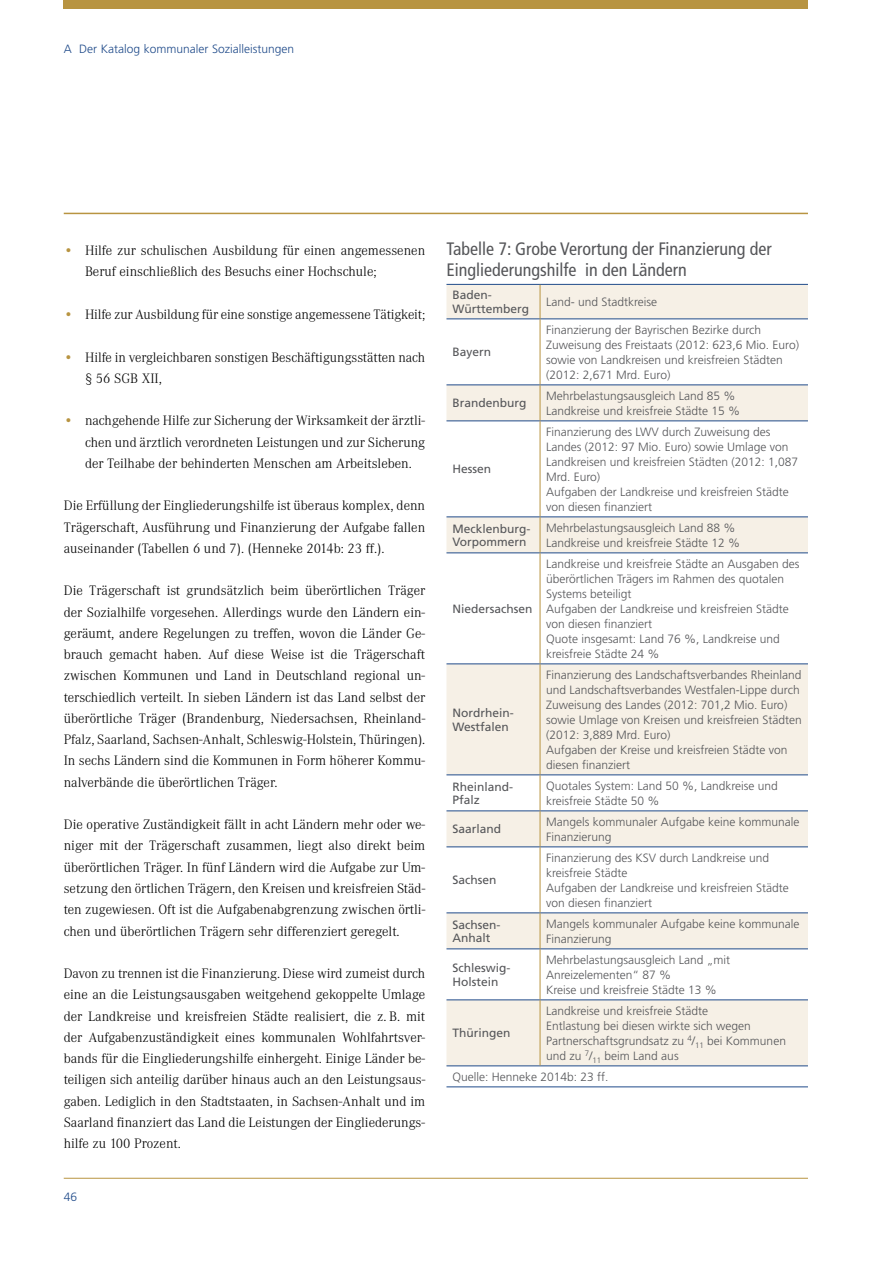
<style>
.page{position:relative;width:893px;height:1263px;background:#fff}
.page>*{position:absolute;margin:0;border:0;box-sizing:border-box;transform-origin:0 0}
.t1{font:condensed 18px/21px "Frutiger LT Com";color:#555659}
.t2{font:300 14.25px/21.3px "Corporate A";color:#000;text-align:justify}
.t3{font:300 12px/15px "Frutiger LT Com";color:#555659}
.t4{font:12px/13.5px "Frutiger LT Com";color:#555659}
.t5{font:300 12px "Frutiger LT Com";color:#204b8a}
.s1{color:#b89441}
</style>
<div class="page">
<div style="left:64px;top:0;width:744px;height:9px;background:#b89441"></div>
<hr style="left:64px;top:1178px;width:744px;height:1px;background:#b89441">
<hr style="left:64px;top:213px;width:744px;height:1px;background:#b89441">
<svg style="left:446px;top:285px;width:362px;height:781px"></svg>
<hr style="left:446px;top:284px;width:362px;height:1px;background:#204b8a">
<hr style="left:446px;top:319px;width:362px;height:1px;background:#204b8a">
<hr style="left:446px;top:385px;width:362px;height:1px;background:#204b8a">
<hr style="left:446px;top:421px;width:362px;height:1px;background:#204b8a">
<hr style="left:446px;top:517px;width:362px;height:1px;background:#204b8a">
<hr style="left:446px;top:553px;width:362px;height:1px;background:#204b8a">
<hr style="left:446px;top:664px;width:362px;height:1px;background:#204b8a">
<hr style="left:446px;top:775px;width:362px;height:1px;background:#204b8a">
<hr style="left:446px;top:811px;width:362px;height:1px;background:#204b8a">
<hr style="left:446px;top:847px;width:362px;height:1px;background:#204b8a">
<hr style="left:446px;top:913px;width:362px;height:1px;background:#204b8a">
<hr style="left:446px;top:949px;width:362px;height:1px;background:#204b8a">
<hr style="left:446px;top:1000px;width:362px;height:1px;background:#204b8a">
<hr style="left:446px;top:1066px;width:362px;height:1px;background:#204b8a">
<hr style="left:446px;top:1087px;width:362px;height:1px;background:#204b8a">
<hr style="left:540px;top:285px;width:1px;height:34px;background:#b89441">
<hr style="left:540px;top:319px;width:1px;height:66px;background:#b89441">
<hr style="left:540px;top:385px;width:1px;height:36px;background:#b89441">
<hr style="left:540px;top:421px;width:1px;height:96px;background:#b89441">
<hr style="left:540px;top:517px;width:1px;height:36px;background:#b89441">
<hr style="left:540px;top:553px;width:1px;height:111px;background:#b89441">
<hr style="left:540px;top:664px;width:1px;height:111px;background:#b89441">
<hr style="left:540px;top:775px;width:1px;height:36px;background:#b89441">
<hr style="left:540px;top:811px;width:1px;height:36px;background:#b89441">
<hr style="left:540px;top:847px;width:1px;height:66px;background:#b89441">
<hr style="left:540px;top:913px;width:1px;height:36px;background:#b89441">
<hr style="left:540px;top:949px;width:1px;height:51px;background:#b89441">
<hr style="left:540px;top:1000px;width:1px;height:66px;background:#b89441">
<p class="t5" style="left:64px;top:44px;width:232px">A Der Katalog kommunaler Sozialleistungen</p>
<p class="t2" style="left:85px;top:241px;width:342px;text-indent:-21px"><span class="s1">•</span> Hilfe zur schulischen Ausbildung für einen angemessenen<br>Beruf einschließlich des Besuchs einer Hochschule;</p>
<p class="t2" style="left:64px;top:305px;width:363px"><span class="s1">•</span> Hilfe zur Ausbildung für eine sonstige angemessene Tätigkeit;</p>
<p class="t2" style="left:85px;top:347px;width:342px;text-indent:-21px"><span class="s1">•</span> Hilfe in vergleichbaren sonstigen Beschäftigungsstätten nach § 56 SGB XII,</p>
<p class="t2" style="left:85px;top:411px;width:342px;text-indent:-21px"><span class="s1">•</span> nachgehende Hilfe zur Sicherung der Wirksamkeit der ärztli&shy;chen und ärztlich verordneten Leistungen und zur Sicherung der Teilhabe der behinderten Menschen am Arbeitsleben.</p>
<p class="t2" style="left:64px;top:496px;width:363px">Die Erfüllung der Eingliederungshilfe ist überaus komplex, denn Trägerschaft, Ausführung und Finanzierung der Aufgabe fallen auseinander (Tabellen 6 und 7). (Henneke 2014b: 23 ff.).</p>
<p class="t2" style="left:64px;top:581px;width:363px">Die Trägerschaft ist grundsätzlich beim überörtlichen Träger der Sozialhilfe vorgesehen. Allerdings wurde den Ländern ein&shy;geräumt, andere Regelungen zu treffen, wovon die Länder Ge&shy;brauch gemacht haben. Auf diese Weise ist die Trägerschaft zwischen Kommunen und Land in Deutschland regional un&shy;terschiedlich verteilt. In sieben Ländern ist das Land selbst der überörtliche Träger (Brandenburg, Niedersachsen, Rheinland-Pfalz, Saarland, Sachsen-Anhalt, Schleswig-Holstein, Thüringen).<br>In sechs Ländern sind die Kommunen in Form höherer Kommu&shy;nalverbände die überörtlichen Träger.</p>
<p class="t2" style="left:64px;top:815px;width:363px">Die operative Zuständigkeit fällt in acht Ländern mehr oder we&shy;niger mit der Trägerschaft zusammen, liegt also direkt beim überörtlichen Träger. In fünf Ländern wird die Aufgabe zur Um&shy;setzung den örtlichen Trägern, den Kreisen und kreisfreien Städ&shy;ten zugewiesen. Oft ist die Aufgabenabgrenzung zwischen örtli&shy;chen und überörtlichen Trägern sehr differenziert geregelt.</p>
<p class="t2" style="left:64px;top:964px;width:363px">Davon zu trennen ist die Finanzierung. Diese wird zumeist durch eine an die Leistungsausgaben weitgehend gekoppelte Umlage der Landkreise und kreisfreien Städte realisiert, die z. B. mit der Aufgabenzuständigkeit eines kommunalen Wohlfahrtsver&shy;bands für die Eingliederungshilfe einhergeht. Einige Länder be&shy;teiligen sich anteilig darüber hinaus auch an den Leistungsaus&shy;gaben. Lediglich in den Stadtstaaten, in Sachsen-Anhalt und im Saarland finanziert das Land die Leistungen der Eingliederungs&shy;hilfe zu 100 Prozent.</p>
<p class="t5" style="left:64px;top:1192px;width:15px">46</p>
<p class="t1" style="left:446px;top:240px;width:327px">Tabelle 7: Grobe Verortung der Finanzierung der<br>Einglie derungshilfe in den Ländern</p>
<p class="t4" style="left:452px;top:289px;width:78px">Baden-<br>Württemberg</p>
<p class="t3" style="left:546px;top:295px;width:113px">Land- und Stadtkreise</p>
<p class="t4" style="left:452px;top:346px;width:40px">Bayern</p>
<p class="t3" style="left:546px;top:323px;width:254px">Finanzierung der Bayrischen Bezirke durch Zuweisung des Freistaats (2012: 623,6 Mio. Euro) sowie von Landkreisen und kreisfreien Städten (2012: 2,671 Mrd. Euro)</p>
<p class="t4" style="left:452px;top:397px;width:76px">Brandenburg</p>
<p class="t3" style="left:546px;top:389px;width:196px">Mehrbelastungsausgleich Land 85 %<br>Landkreise und kreisfreie Städte 15 %</p>
<p class="t4" style="left:452px;top:463px;width:40px">Hessen</p>
<p class="t3" style="left:546px;top:425px;width:254px">Finanzierung des LWV durch Zuweisung des Landes (2012: 97 Mio. Euro) sowie Umlage von Landkreisen und kreisfreien Städten (2012: 1,087<br>Mrd. Euro)<br>Aufgaben der Landkreise und kreisfreien Städte von diesen finanziert</p>
<p class="t4" style="left:452px;top:523px;width:79px">Mecklenburg-<br>Vorpommern</p>
<p class="t3" style="left:546px;top:521px;width:196px">Mehrbelastungsausgleich Land 88 %<br>Landkreise und kreisfreie Städte 12 %</p>
<p class="t4" style="left:452px;top:603px;width:82px">Niedersachsen</p>
<p class="t4" style="left:452px;top:707px;width:63px">Nordrhein-<br>Westfalen</p>
<p class="t3" style="left:546px;top:557px;width:255px">Landkreise und kreisfreie Städte an Ausgaben des überörtlichen Trägers im Rahmen des quotalen Systems beteiligt<br>Aufgaben der Landkreise und kreisfreien Städte von diesen finanziert<br>Quote insgesamt: Land 76 %, Landkreise und kreisfreie Städte 24 %</p>
<p class="t3" style="left:546px;top:668px;width:257px">Finanzierung des Landschaftsverbandes Rheinland und Landschaftsverbandes Westfalen-Lippe durch Zuweisung des Landes (2012: 701,2 Mio. Euro) sowie Umlage von Kreisen und kreisfreien Städten (2012: 3,889 Mrd. Euro)<br>Aufgaben der Kreise und kreisfreien Städte von diesen finanziert</p>
<p class="t4" style="left:452px;top:781px;width:62px">Rheinland-<br>Pfalz</p>
<p class="t3" style="left:546px;top:779px;width:233px">Quotales System: Land 50 %, Landkreise und kreisfreie Städte 50 %</p>
<p class="t4" style="left:452px;top:823px;width:50px">Saarland</p>
<p class="t3" style="left:546px;top:815px;width:255px">Mangels kommunaler Aufgabe keine kommunale<br>Finanzierung</p>
<p class="t4" style="left:452px;top:874px;width:46px">Sachsen</p>
<p class="t3" style="left:546px;top:851px;width:244px">Finanzierung des KSV durch Landkreise und kreisfreie Städte<br>Aufgaben der Landkreise und kreisfreien Städte von diesen finanziert</p>
<p class="t4" style="left:452px;top:919px;width:49px">Sachsen-<br>Anhalt</p>
<p class="t3" style="left:546px;top:917px;width:255px">Mangels kommunaler Aufgabe keine kommunale<br>Finanzierung</p>
<p class="t4" style="left:452px;top:962px;width:59px">Schleswig-<br>Holstein</p>
<p class="t3" style="left:546px;top:953px;width:186px">Mehrbelastungsausgleich Land „mit<br>Anreizelementen“ 87 %<br>Kreise und kreisfreie Städte 13 %</p>
<p class="t4" style="left:452px;top:1027px;width:60px">Thüringen</p>
<p class="t3" style="left:546px;top:1004px;width:241px">Landkreise und kreisfreie Städte<br>Entlastung bei diesen wirkte sich wegen Partnerschaftsgrundsatz zu <sup>4</sup>/<sub>11</sub> bei Kommunen und zu <sup>7</sup>/<sub>11</sub> beim Land aus</p>
<p class="t3" style="left:452px;top:1070px;width:157px">Quelle: Henneke 2014b: 23 ff.</p>
</div>
